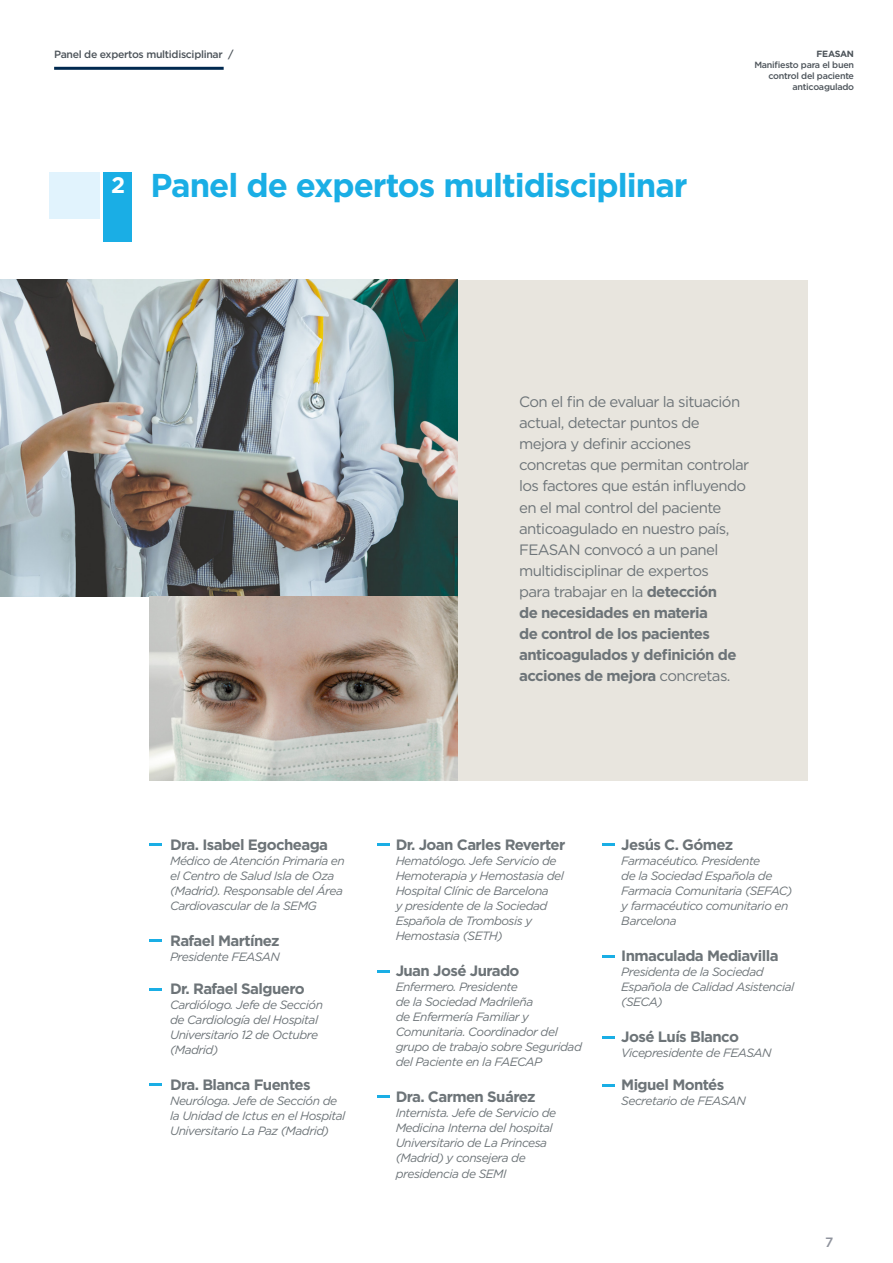
<style>
.page{position:relative;width:893px;height:1263px;background:#fff}
.page>*{position:absolute;margin:0;border:0;box-sizing:border-box;transform-origin:0 0}
.t1{font:700 33px "Gotham";letter-spacing:-.03em;color:#1aaee5}
.t2{font:700 22.5px "Gotham";color:#fff}
.t3{font:15px/21px "Gotham";letter-spacing:-.04em;color:#6d7478}
.t4{font:700 15px "Gotham";letter-spacing:-.04em;color:#6d7478}
.t5{font:500 13.5px "Gotham";color:#8f939d}
.t6{font:italic 12px/15px "Gotham";letter-spacing:-.04em;color:#6d7478}
.t7{font:500 10.5px "Gotham";letter-spacing:-.03em;color:#4d545a}
.t8{font:500 9px/10.8px "Gotham";letter-spacing:-.03em;color:#4d545a;text-align:right}
.t9{font:700 9px "Gotham";letter-spacing:-.03em;color:#4d545a}
.s1{font-weight:700}
</style>
<div class="page">
<div style="left:458px;top:280px;width:350px;height:500px;background:#e8e5de"></div>
<hr style="left:54px;top:67px;width:170px;height:3px;background:#00294f">
<div style="left:49px;top:172px;width:51px;height:47px;background:#e1f3fd"></div>
<div style="left:103px;top:172px;width:28px;height:69px;background:#1aaee5"></div>
<img style="left:0;top:280px;width:458px;height:316px">
<svg style="left:149px;top:844px;width:13px;height:2px"></svg>
<svg style="left:149px;top:940px;width:13px;height:2px"></svg>
<svg style="left:149px;top:988px;width:13px;height:2px"></svg>
<svg style="left:377px;top:844px;width:13px;height:2px"></svg>
<svg style="left:377px;top:970px;width:13px;height:2px"></svg>
<svg style="left:377px;top:1096px;width:13px;height:2px"></svg>
<svg style="left:149px;top:1083px;width:13px;height:3px"></svg>
<svg style="left:602px;top:844px;width:13px;height:2px"></svg>
<svg style="left:602px;top:955px;width:13px;height:2px"></svg>
<svg style="left:602px;top:1036px;width:13px;height:2px"></svg>
<svg style="left:602px;top:1084px;width:13px;height:2px"></svg>
<img style="left:149px;top:596px;width:309px;height:184px">
<p class="t7" style="left:54px;top:48px;width:181px">Panel de expertos multidisciplinar /</p>
<p class="t2" style="left:111px;top:170px;width:16px">2</p>
<p class="t1" style="left:150px;top:163px;width:539px">Panel de expertos multidisciplinar</p>
<p class="t9" style="left:817px;top:48px;width:39px">FEASAN</p>
<p class="t8" style="left:754px;top:59px;width:101px">Manifiesto para el buen control del paciente anticoagulado</p>
<p class="t3" style="left:519px;top:391px;width:232px">Con el fin de evaluar la situación actual, detectar puntos de mejora y definir acciones concretas que permitan controlar los factores que están influyendo en el mal control del paciente anticoagulado en nuestro país,<br>FEASAN convocó a un panel multidisciplinar de expertos<br>para trabajar en la <span class="s1">detección<br>de necesidades en materia<br>de control de los pacientes anticoagulados y definición de acciones de mejora</span> concretas.</p>
<p class="t4" style="left:170px;top:835px;width:160px">Dra. Isabel Egocheaga</p>
<p class="t6" style="left:170px;top:853px;width:176px">Médico de Atención Primaria en el Centro de Salud Isla de Oza (Madrid). Responsable del Área<br>Cardiovascular de la SEMG</p>
<p class="t4" style="left:170px;top:931px;width:111px">Rafael Martínez</p>
<p class="t6" style="left:170px;top:949px;width:111px">Presidente FEASAN</p>
<p class="t4" style="left:170px;top:979px;width:136px">Dr. Rafael Salguero</p>
<p class="t6" style="left:170px;top:997px;width:155px">Cardiólogo. Jefe de Sección de Cardiología del Hospital<br>Universitario 12 de Octubre (Madrid)</p>
<p class="t4" style="left:170px;top:1075px;width:142px">Dra. Blanca Fuentes</p>
<p class="t6" style="left:170px;top:1093px;width:177px">Neuróloga. Jefe de Sección de la Unidad de Ictus en el Hospital<br>Universitario La Paz (Madrid)</p>
<p class="t4" style="left:396px;top:835px;width:171px">Dr. Joan Carles Reverter</p>
<p class="t6" style="left:396px;top:853px;width:170px">Hematólogo. Jefe Servicio de<br>Hemoterapia y Hemostasia del<br>Hospital Clínic de Barcelona<br>y presidente de la Sociedad<br>Española de Trombosis y<br>Hemostasia (SETH)</p>
<p class="t4" style="left:396px;top:961px;width:125px">Juan José Jurado</p>
<p class="t6" style="left:396px;top:979px;width:188px">Enfermero. Presidente<br>de la Sociedad Madrileña<br>de Enfermería Familiar y<br>Comunitaria. Coordinador del grupo de trabajo sobre Seguridad del Paciente en la FAECAP</p>
<p class="t4" style="left:396px;top:1087px;width:141px">Dra. Carmen Suárez</p>
<p class="t6" style="left:396px;top:1105px;width:162px">Internista. Jefe de Servicio de<br>Medicina Interna del hospital<br>Universitario de La Princesa (Madrid) y consejera de presidencia de SEMI</p>
<p class="t4" style="left:621px;top:835px;width:114px">Jesús C. Gómez</p>
<p class="t6" style="left:621px;top:853px;width:173px">Farmacéutico. Presidente<br>de la Sociedad Española de<br>Farmacia Comunitaria (SEFAC) y farmacéutico comunitario en<br>Barcelona</p>
<p class="t4" style="left:621px;top:946px;width:159px">Inmaculada Mediavilla</p>
<p class="t6" style="left:621px;top:964px;width:175px">Presidenta de la Sociedad<br>Española de Calidad Asistencial (SECA)</p>
<p class="t4" style="left:621px;top:1027px;width:119px">José Luís Blanco</p>
<p class="t6" style="left:621px;top:1045px;width:152px">Vicepresidente de FEASAN</p>
<p class="t4" style="left:621px;top:1075px;width:105px">Miguel Montés</p>
<p class="t6" style="left:621px;top:1093px;width:126px">Secretario de FEASAN</p>
<p class="t5" style="left:825px;top:1233px;width:10px">7</p>
</div>
